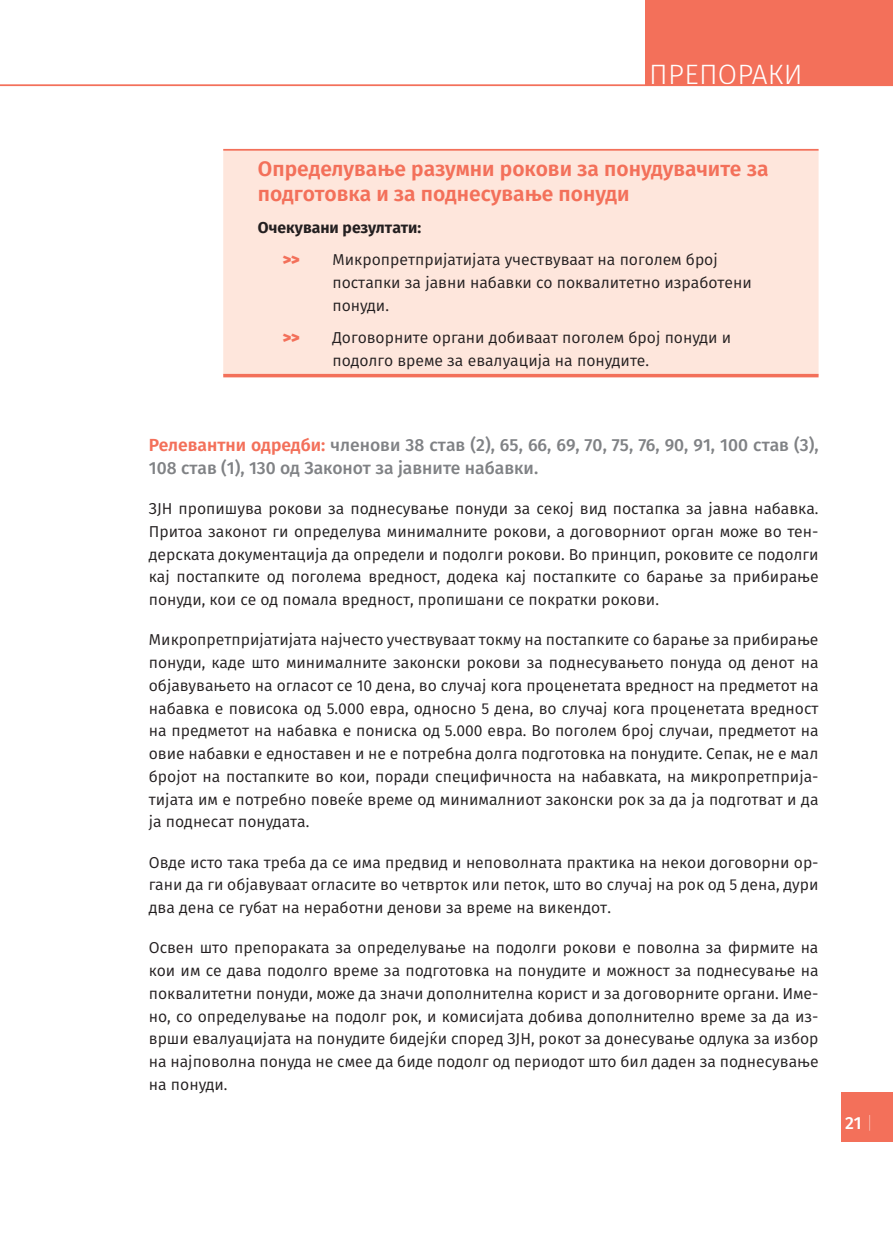
<style>
.page{position:relative;width:893px;height:1241px;background:#fff}
.page>*{position:absolute;margin:0;border:0;box-sizing:border-box;transform-origin:0 0}
.t1{font:300 28px "Fira Sans";letter-spacing:.01em;color:#fff}
.t2{font:600 21px/24.5px "Fira Sans";color:#f3705a}
.t3{font:500 17.5px/22.8px "Fira Sans";color:#808285}
.t4{font:500 17.5px "Fira Sans";color:#fff}
.t5{font:15.75px/22.8px "Fira Sans";color:#231f20;text-align:justify}
.t6{font:700 15.75px "Fira Sans";color:#231f20}
.t7{font:900 15.75px "Fira Sans";color:#f3705a}
.s1{font-weight:600;color:#f3705a}
.s2{font-weight:100}
</style>
<div class="page">
<div style="left:645px;top:0;width:248px;height:85px;background:#f3705a"></div>
<div style="left:841px;top:1091px;width:52px;height:50px;background:#f3705a"></div>
<hr style="left:0;top:84px;width:893px;height:2px;background:#f3705a">
<div style="left:223px;top:151px;width:596px;height:223px;background:#fee6dc"></div>
<hr style="left:223px;top:149px;width:596px;height:2px;background:#f3705a">
<hr style="left:223px;top:374px;width:596px;height:3px;background:#f3705a">
<h1 class="t1" style="left:649px;top:54px;width:155px">ПРЕПОРАКИ</h1>
<h2 class="t2" style="left:258px;top:158px;width:512px">Определување разумни рокови за понудувачите за подготовка и за поднесување понуди</h2>
<p class="t6" style="left:258px;top:216px;width:165px">Очекувани резултати:</p>
<p class="t7" style="left:283px;top:248px;width:18px">&gt;&gt;</p>
<p class="t5" style="left:332px;top:249px;width:421px;text-align:left">Микропретпријатијата учествуваат на поголем број постапки за јавни набавки со поквалитетно изработени понуди.</p>
<p class="t7" style="left:283px;top:326px;width:18px">&gt;&gt;</p>
<p class="t5" style="left:332px;top:327px;width:400px">Договорните органи добиваат поголем број понуди и подолго време за евалуација на понудите.</p>
<p class="t3" style="left:149px;top:434px;width:671px"><span class="s1">Релевантни одредби:</span> членови 38 став (2), 65, 66, 69, 70, 75, 76, 90, 91, 100 став (3),<br>108 став (1), 130 од Законот за јавните набавки.</p>
<p class="t5" style="left:149px;top:498px;width:671px">ЗЈН пропишува рокови за поднесување понуди за секој вид постапка за јавна набавка.<br>Притоа законот ги определува минималните рокови, а договорниот орган може во тен&shy;дерската документација да определи и подолги рокови. Во принцип, роковите се подолги кај постапките од поголема вредност, додека кај постапките со барање за прибирање понуди, кои се од помала вредност, пропишани се пократки рокови.</p>
<p class="t5" style="left:149px;top:629px;width:671px">Микропретпријатијата најчесто учествуваат токму на постапките со барање за прибирање понуди, каде што минималните законски рокови за поднесувањето понуда од денот на објавувањето на огласот се 10 дена, во случај кога проценетата вредност на предметот на набавка е повисока од 5.000 евра, односно 5 дена, во случај кога проценетата вредност на предметот на набавка е пониска од 5.000 евра. Во поголем број случаи, предметот на овие набавки е едноставен и не е потребна долга подготовка на понудите. Сепак, не е мал бројот на постапките во кои, поради специфичноста на набавката, на микропретприја&shy;тијата им е потребно повеќе време од минималниот законски рок за да ја подготват и да ја поднесат понудата.</p>
<p class="t5" style="left:149px;top:851px;width:671px">Овде исто така треба да се има предвид и неповолната практика на некои договорни ор&shy;гани да ги објавуваат огласите во четврток или петок, што во случај на рок од 5 дена, дури два дена се губат на неработни денови за време на викендот.</p>
<p class="t5" style="left:149px;top:937px;width:671px">Освен што препораката за определување на подолги рокови е поволна за фирмите на кои им се дава подолго време за подготовка на понудите и можност за поднесување на поквалитетни понуди, може да значи дополнителна корист и за договорните органи. Име&shy;но, со определување на подолг рок, и комисијата добива дополнително време за да из&shy;врши евалуацијата на понудите бидејќи според ЗЈН, рокот за донесување одлука за избор на најповолна понуда не смее да биде подолг од периодот што бил даден за поднесување на понуди.</p>
<p class="t4" style="left:845px;top:1110px;width:30px">21 <span class="s2">|</span></p>
</div>
